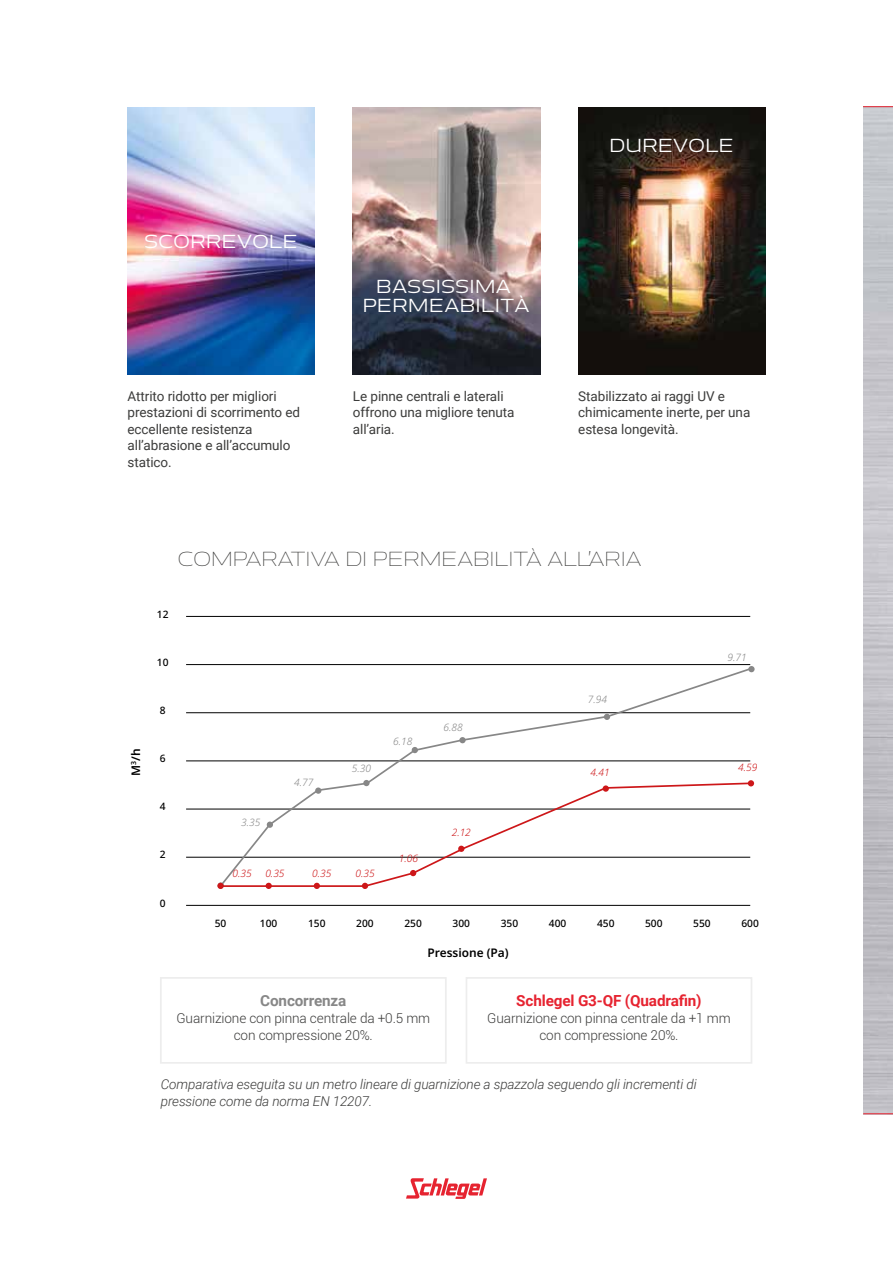
<style>
.page{position:relative;width:893px;height:1263px;background:#fff}
.page>*{position:absolute;margin:0;border:0;box-sizing:border-box;transform-origin:0 0}
.t1{font:200 18.75px "Aero";color:#3c3c3b}
.t2{font:17.4px/18.9px "Aero";letter-spacing:.025em;color:#fff;text-align:center}
.t3{font:700 15.3px "Roboto";letter-spacing:-.01em;color:#e62330}
.t4{font:700 15.3px "Roboto";letter-spacing:-.01em;color:#878787}
.t5{font:italic 300 13.65px/17px "Roboto";letter-spacing:-.01em;color:#3c3c3b}
.t6{font:300 13.65px/17px "Roboto";letter-spacing:-.01em;color:#3c3c3b;text-align:center}
.t7{font:13.5px/16.5px "Roboto";letter-spacing:-.005em;color:#3c3c3b}
.t8{font:600 11.85px "Noto Sans";color:#000}
.t9{font:500 10.2px "Noto Sans";color:#000}
.t10{font:italic 300 10.2px "Noto Sans";color:#cd1719}
.t11{font:italic 300 10.2px "Noto Sans";color:#878787}
</style>
<div class="page">
<hr style="left:186px;top:616px;width:564px;height:1px;background:#000">
<hr style="left:186px;top:664px;width:564px;height:1px;background:#000">
<hr style="left:186px;top:712px;width:564px;height:1px;background:#000">
<hr style="left:186px;top:761px;width:564px;height:1px;background:#000">
<hr style="left:186px;top:809px;width:564px;height:1px;background:#000">
<hr style="left:186px;top:857px;width:564px;height:1px;background:#000">
<hr style="left:186px;top:905px;width:564px;height:1px;background:#000">
<svg style="left:218px;top:666px;width:535px;height:218px"></svg>
<div style="left:218px;top:882px;width:6px;height:7px;background:#e2afb0;border-radius:50%"></div>
<svg style="left:219px;top:781px;width:533px;height:106px"></svg>
<div style="left:217px;top:883px;width:7px;height:6px;background:#cd1719;border-radius:50%"></div>
<svg style="left:266px;top:883px;width:6px;height:6px"></svg>
<svg style="left:314px;top:883px;width:6px;height:6px"></svg>
<svg style="left:362px;top:883px;width:6px;height:6px"></svg>
<svg style="left:410px;top:870px;width:6px;height:6px"></svg>
<svg style="left:458px;top:846px;width:6px;height:6px"></svg>
<div style="left:603px;top:785px;width:6px;height:7px;background:#cd1719;border-radius:50%"></div>
<svg style="left:748px;top:780px;width:6px;height:6px"></svg>
<div style="left:267px;top:821px;width:6px;height:7px;background:#878787;border-radius:50%"></div>
<div style="left:315px;top:787px;width:6px;height:7px;background:#878787;border-radius:50%"></div>
<div style="left:363px;top:780px;width:7px;height:6px;background:#878787;border-radius:50%"></div>
<svg style="left:412px;top:747px;width:6px;height:6px"></svg>
<div style="left:459px;top:737px;width:7px;height:6px;background:#878787;border-radius:50%"></div>
<div style="left:748px;top:666px;width:7px;height:6px;background:#878787;border-radius:50%"></div>
<svg style="left:604px;top:714px;width:6px;height:6px"></svg>
<div style="left:160px;top:977px;width:287px;height:87px;border:2px solid #ededed"></div>
<div style="left:466px;top:977px;width:286px;height:87px;border:2px solid #ededed"></div>
<img style="left:128px;top:107px;width:187px;height:268px">
<img style="left:353px;top:107px;width:187px;height:268px">
<img style="left:578px;top:107px;width:187px;height:268px">
<svg style="left:406px;top:1178px;width:81px;height:21px"></svg>
<hr style="left:863px;top:1113px;width:30px;height:1px;background:#e62330">
<hr style="left:863px;top:106px;width:30px;height:1px;background:#e62330">
<p class="t2" style="left:145px;top:232px;width:155px">SCORREVOLE</p>
<p class="t2" style="left:363px;top:277px;width:168px">BASSISSIMA<br>PERMEABILITÀ</p>
<p class="t2" style="left:609px;top:136px;width:126px">DUREVOLE</p>
<p class="t7" style="left:128px;top:387px;width:174px">Attrito ridotto per migliori prestazioni di scorrimento ed eccellente resistenza all’abrasione e all’accumulo statico.</p>
<p class="t7" style="left:353px;top:387px;width:163px">Le pinne centrali e laterali offrono una migliore tenuta all’aria.</p>
<p class="t7" style="left:578px;top:387px;width:174px">Stabilizzato ai raggi UV e chimicamente inerte, per una estesa longevità.</p>
<h1 class="t1" style="left:178px;top:547px;width:465px">COMPARATIVA DI PERMEABILITÀ ALL’ARIA</h1>
<p class="t8" style="left:129px;top:776px;width:29px;rotate:-90deg">M<sup>3</sup>/h</p>
<p class="t9" style="left:157px;top:608px;width:13px">12</p>
<p class="t9" style="left:157px;top:656px;width:13px">10</p>
<p class="t9" style="left:160px;top:704px;width:7px">8</p>
<p class="t9" style="left:160px;top:753px;width:7px">6</p>
<p class="t9" style="left:160px;top:801px;width:7px">4</p>
<p class="t9" style="left:160px;top:849px;width:7px">2</p>
<p class="t9" style="left:160px;top:897px;width:7px">0</p>
<p class="t11" style="left:241px;top:815px;width:21px">3.35</p>
<p class="t11" style="left:294px;top:775px;width:21px">4.77</p>
<p class="t11" style="left:352px;top:761px;width:21px">5.30</p>
<p class="t10" style="left:233px;top:866px;width:21px">0.35</p>
<p class="t10" style="left:265px;top:866px;width:21px">0.35</p>
<p class="t10" style="left:312px;top:866px;width:21px">0.35</p>
<p class="t10" style="left:355px;top:866px;width:21px">0.35</p>
<p class="t11" style="left:393px;top:734px;width:21px">6.18</p>
<p class="t10" style="left:399px;top:851px;width:21px">1.06</p>
<p class="t11" style="left:443px;top:720px;width:21px">6.88</p>
<p class="t10" style="left:452px;top:825px;width:21px">2.12</p>
<p class="t11" style="left:588px;top:692px;width:21px">7.94</p>
<p class="t10" style="left:590px;top:765px;width:21px">4.41</p>
<p class="t11" style="left:727px;top:650px;width:21px">9.71</p>
<p class="t10" style="left:738px;top:760px;width:21px">4.59</p>
<p class="t9" style="left:215px;top:917px;width:13px">50</p>
<p class="t9" style="left:260px;top:917px;width:19px">100</p>
<p class="t9" style="left:308px;top:917px;width:19px">150</p>
<p class="t9" style="left:356px;top:917px;width:19px">200</p>
<p class="t9" style="left:404px;top:917px;width:19px">250</p>
<p class="t9" style="left:453px;top:917px;width:19px">300</p>
<p class="t9" style="left:501px;top:917px;width:19px">350</p>
<p class="t9" style="left:549px;top:917px;width:19px">400</p>
<p class="t9" style="left:597px;top:917px;width:19px">450</p>
<p class="t9" style="left:645px;top:917px;width:19px">500</p>
<p class="t9" style="left:693px;top:917px;width:19px">550</p>
<p class="t9" style="left:741px;top:917px;width:19px">600</p>
<p class="t8" style="left:427px;top:946px;width:83px">Pressione (Pa)</p>
<p class="t4" style="left:260px;top:990px;width:88px">Concorrenza</p>
<p class="t6" style="left:176px;top:1009px;width:255px">Guarnizione con pinna centrale da +0.5 mm con compressione 20%.</p>
<p class="t3" style="left:516px;top:990px;width:187px">Schlegel G3-QF (Quadrafin)</p>
<p class="t6" style="left:487px;top:1009px;width:245px">Guarnizione con pinna centrale da +1 mm con compressione 20%.</p>
<p class="t5" style="left:161px;top:1076px;width:537px">Comparativa eseguita su un metro lineare di guarnizione a spazzola seguendo gli incrementi di pressione come da norma EN 12207.</p>
</div>
